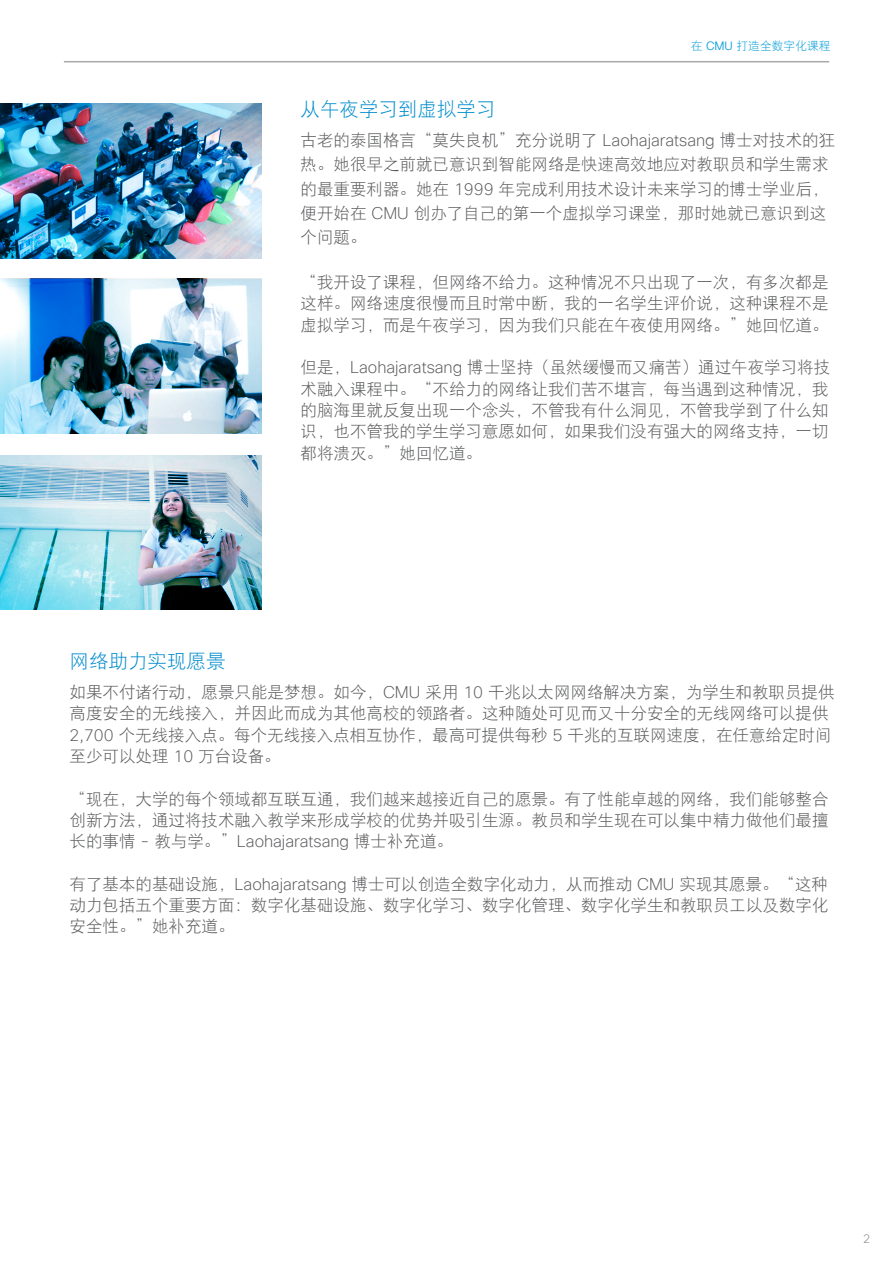
<style>
.page{position:relative;width:893px;height:1263px;background:#fff}
.page>*{position:absolute;margin:0;border:0;box-sizing:border-box;transform-origin:0 0}
.Paragraph_Style1{font:19.5px "DF Hei W3";color:#008ccc}
.Paragraph_Style3{font:19.5px "DF Hei W3";color:#008ccc}
.Paragraph_Style4{font:16.5px/21.3px "DF Hei W3";color:#58595b}
.Paragraph_Style6{font:16.5px/21.3px "DF Hei W3";color:#58595b;text-align:justify}
.Paragraph_Style1-2{font:16.5px/21.3px "DF Hei W3";color:#58595b;text-align:justify}
.t1{font:200 12px "Cisco Sans TT";color:#848587}
.Paragraph_Style5{font:11.7px "DF Hei W3";color:#089ed8}
.s1{font-family:"Cisco Sans TT Light"}
.s2{font-family:"Cisco Sans TT";font-weight:200}
</style>
<div class="page">
<img style="left:0;top:104px;width:261px;height:154px">
<img style="left:0;top:455px;width:261px;height:155px">
<img style="left:0;top:279px;width:261px;height:155px">
<hr style="left:64px;top:61px;width:765px;height:1px;background:#a7a9ab">
<p class="Paragraph_Style5" style="left:690px;top:40px;width:141px">在 <span class="s1">CMU</span> 打造全数字化课程</p>
<p class="Paragraph_Style1" style="left:300px;top:99px;width:196px">从午夜学习到虚拟学习</p>
<p class="Paragraph_Style4" style="left:300px;top:128px;width:536px;line-height:24.2px">古老的泰国格言“莫失良机”充分说明了 <span class="s2">Laohajaratsang</span> 博士对技术的狂热。她很早之前就已意识到智能网络是快速高效地应对教职员和学生需求的最重要利器。她在 <span class="s2">1999</span> 年完成利用技术设计未来学习的博士学业后，便开始在 <span class="s2">CMU</span> 创办了自己的第一个虚拟学习课堂，那时她就已意识到这个问题。</p>
<p class="Paragraph_Style4" style="left:300px;top:272px;width:529px;text-align:justify">“我开设了课程，但网络不给力。这种情况不只出现了一次，有多次都是这样。网络速度很慢而且时常中断，我的一名学生评价说，这种课程不是虚拟学习，而是午夜学习，因为我们只能在午夜使用网络。”她回忆道。</p>
<p class="Paragraph_Style6" style="left:300px;top:357px;width:531px">但是，<span class="s2">Laohajaratsang</span> 博士坚持（虽然缓慢而又痛苦）通过午夜学习将技术融入课程中。“不给力的网络让我们苦不堪言，每当遇到这种情况，我的脑海里就反复出现一个念头，不管我有什么洞见，不管我学到了什么知识，也不管我的学生学习意愿如何，如果我们没有强大的网络支持，一切都将溃灭。”她回忆道。</p>
<p class="Paragraph_Style3" style="left:70px;top:651px;width:157px">网络助力实现愿景</p>
<p class="Paragraph_Style4" style="left:70px;top:682px;width:766px">如果不付诸行动，愿景只能是梦想。如今，<span class="s2">CMU</span> 采用 <span class="s2">10</span> 千兆以太网网络解决方案，为学生和教职员提供高度安全的无线接入，并因此而成为其他高校的领路者。这种随处可见而又十分安全的无线网络可以提供<span class="s2">2,700</span> 个无线接入点。每个无线接入点相互协作，最高可提供每秒 <span class="s2">5</span> 千兆的互联网速度，在任意给定时间至少可以处理 <span class="s2">10</span> 万台设备。</p>
<p class="Paragraph_Style4" style="left:70px;top:788px;width:760px;text-align:justify">“现在，大学的每个领域都互联互通，我们越来越接近自己的愿景。有了性能卓越的网络，我们能够整合创新方法，通过将技术融入教学来形成学校的优势并吸引生源。教员和学生现在可以集中精力做他们最擅长的事情 <span class="s2">-</span> 教与学。”<span class="s2">Laohajaratsang</span> 博士补充道。</p>
<p class="Paragraph_Style1-2" style="left:70px;top:873px;width:760px">有了基本的基础设施，<span class="s2">Laohajaratsang</span> 博士可以创造全数字化动力，从而推动 <span class="s2">CMU</span> 实现其愿景。“这种动力包括五个重要方面：数字化基础设施、数字化学习、数字化管理、数字化学生和教职员工以及数字化安全性。”她补充道。</p>
<p class="t1" style="left:863px;top:1231px;width:9px">2</p>
</div>
